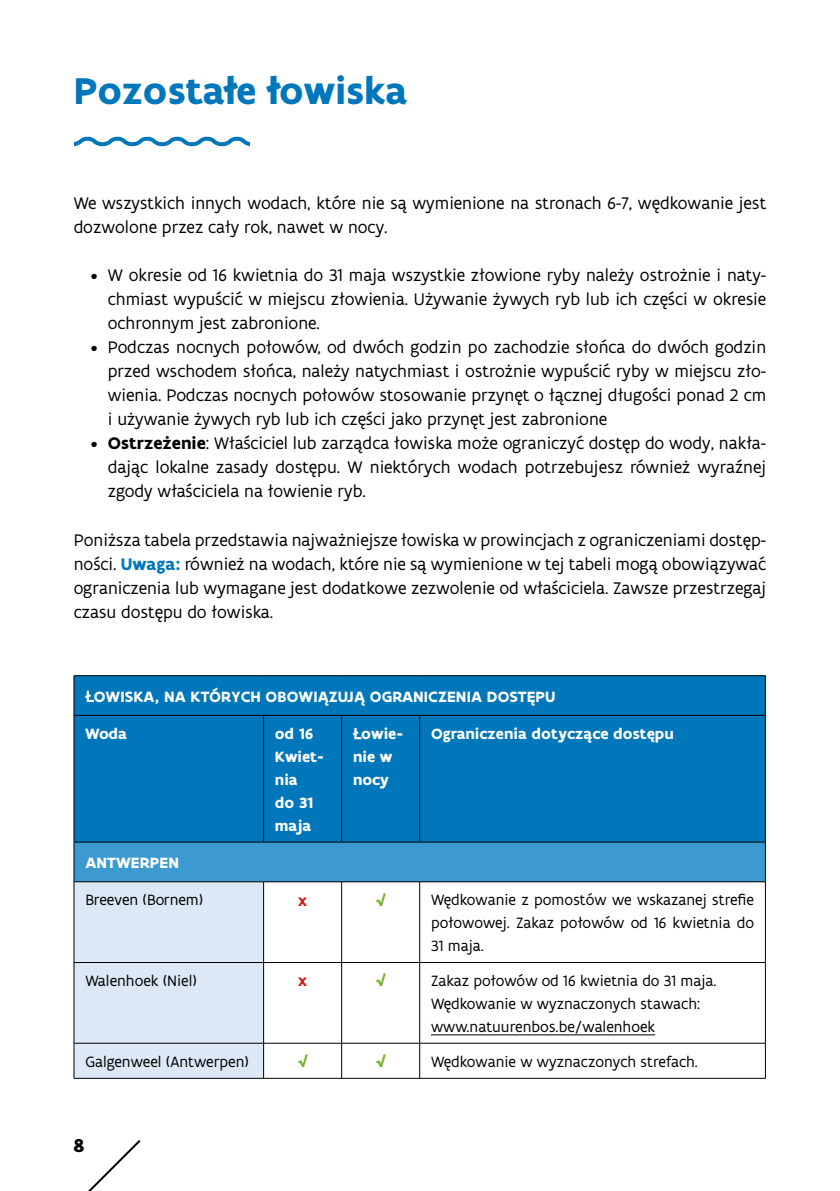
<style>
.page{position:relative;width:840px;height:1191px;background:#fff}
.page>*{position:absolute;margin:0;border:0;box-sizing:border-box;transform-origin:0 0}
.t1{font:700 40px "Flanders Art Sans";color:#0077ba}
.t2{font:700 20px "Flanders Art Sans";color:#000}
.t3{font:18px/24px "Flanders Art Sans";color:#000;text-align:justify}
.t4{font:16px/23px "Flanders Art Sans";color:#000;text-align:justify}
.t5{font:700 16px/23px "Flanders Art Sans";color:#fff}
.t6{font:700 16px "Ubuntu";color:#74b52b}
.t7{font:700 16px "Ubuntu";color:#cd1719}
.s1{font-weight:700}
.s2{font-weight:700;color:#0077ba}
.s3{font-weight:400}
</style>
<div class="page">
<svg style="left:88px;top:1140px;width:53px;height:51px"></svg>
<div style="left:75px;top:676px;width:689px;height:165px;background:#0077ba"></div>
<div style="left:74px;top:842px;width:691px;height:39px;background:#3c9ad0"></div>
<div style="left:75px;top:882px;width:188px;height:196px;background:#dde8f6"></div>
<hr style="left:74px;top:675px;width:189px;height:1px;background:#000">
<hr style="left:74px;top:676px;width:1px;height:39px;background:#000">
<hr style="left:263px;top:675px;width:78px;height:1px;background:#000">
<hr style="left:341px;top:675px;width:78px;height:1px;background:#000">
<hr style="left:419px;top:675px;width:346px;height:1px;background:#000">
<hr style="left:764px;top:676px;width:1px;height:39px;background:#000">
<hr style="left:74px;top:715px;width:189px;height:1px;background:#000">
<hr style="left:74px;top:715px;width:1px;height:127px;background:#000">
<hr style="left:263px;top:715px;width:78px;height:1px;background:#000">
<hr style="left:263px;top:715px;width:1px;height:127px;background:#000">
<hr style="left:341px;top:715px;width:78px;height:1px;background:#000">
<hr style="left:341px;top:715px;width:1px;height:127px;background:#000">
<hr style="left:419px;top:715px;width:346px;height:1px;background:#000">
<hr style="left:419px;top:715px;width:1px;height:127px;background:#000">
<hr style="left:764px;top:715px;width:1px;height:127px;background:#000">
<hr style="left:74px;top:841px;width:189px;height:1px;background:#000">
<hr style="left:74px;top:842px;width:1px;height:39px;background:#000">
<hr style="left:263px;top:841px;width:78px;height:1px;background:#000">
<hr style="left:341px;top:841px;width:78px;height:1px;background:#000">
<hr style="left:419px;top:841px;width:346px;height:1px;background:#000">
<hr style="left:764px;top:842px;width:1px;height:39px;background:#000">
<hr style="left:74px;top:881px;width:189px;height:1px;background:#000">
<hr style="left:74px;top:882px;width:1px;height:80px;background:#000">
<hr style="left:263px;top:881px;width:78px;height:1px;background:#000">
<hr style="left:263px;top:882px;width:1px;height:80px;background:#000">
<hr style="left:341px;top:881px;width:78px;height:1px;background:#000">
<hr style="left:341px;top:882px;width:1px;height:80px;background:#000">
<hr style="left:419px;top:881px;width:346px;height:1px;background:#000">
<hr style="left:419px;top:882px;width:1px;height:80px;background:#000">
<hr style="left:764px;top:882px;width:1px;height:80px;background:#000">
<hr style="left:74px;top:962px;width:189px;height:1px;background:#000">
<hr style="left:74px;top:962px;width:1px;height:81px;background:#000">
<hr style="left:263px;top:962px;width:78px;height:1px;background:#000">
<hr style="left:263px;top:962px;width:1px;height:81px;background:#000">
<hr style="left:341px;top:962px;width:78px;height:1px;background:#000">
<hr style="left:341px;top:962px;width:1px;height:81px;background:#000">
<hr style="left:419px;top:962px;width:346px;height:1px;background:#000">
<hr style="left:419px;top:962px;width:1px;height:81px;background:#000">
<hr style="left:764px;top:962px;width:1px;height:81px;background:#000">
<hr style="left:74px;top:1042px;width:189px;height:1px;background:#000">
<hr style="left:74px;top:1043px;width:1px;height:35px;background:#000">
<hr style="left:263px;top:1042px;width:78px;height:1px;background:#000">
<hr style="left:263px;top:1043px;width:1px;height:35px;background:#000">
<hr style="left:341px;top:1042px;width:78px;height:1px;background:#000">
<hr style="left:341px;top:1043px;width:1px;height:35px;background:#000">
<hr style="left:419px;top:1042px;width:346px;height:1px;background:#000">
<hr style="left:419px;top:1043px;width:1px;height:35px;background:#000">
<hr style="left:764px;top:1043px;width:1px;height:35px;background:#000">
<hr style="left:74px;top:1078px;width:189px;height:1px;background:#000">
<hr style="left:263px;top:1078px;width:78px;height:1px;background:#000">
<hr style="left:341px;top:1078px;width:78px;height:1px;background:#000">
<hr style="left:419px;top:1078px;width:346px;height:1px;background:#000">
<hr style="left:431px;top:1034px;width:223px;height:1px;background:#000">
<svg style="left:74px;top:136px;width:176px;height:11px"></svg>
<h1 class="t1" style="left:74px;top:65px;width:335px">Pozostałe łowiska</h1>
<p class="t3" style="left:74px;top:191px;width:693px">We wszystkich innych wodach, które nie są wymienione na stronach 6-7, wędkowanie jest dozwolone przez cały rok, nawet w nocy.</p>
<p class="t3" style="left:108px;top:263px;width:659px;text-indent:-17px">• W okresie od 16 kwietnia do 31 maja wszystkie złowione ryby należy ostrożnie i naty&shy;chmiast wypuścić w miejscu złowienia. Używanie żywych ryb lub ich części w okresie ochronnym jest zabronione.</p>
<p class="t3" style="left:108px;top:335px;width:659px;text-indent:-17px">• Podczas nocnych połowów, od dwóch godzin po zachodzie słońca do dwóch godzin przed wschodem słońca, należy natychmiast i ostrożnie wypuścić ryby w miejscu zło&shy;wienia. Podczas nocnych połowów stosowanie przynęt o łącznej długości ponad 2 cm i używanie żywych ryb lub ich części jako przynęt jest zabronione</p>
<p class="t3" style="left:108px;top:431px;width:659px;text-indent:-17px">• <span class="s1">Ostrzeżenie</span>: Właściciel lub zarządca łowiska może ograniczyć dostęp do wody, nakła&shy;dając lokalne zasady dostępu. W niektórych wodach potrzebujesz również wyraźnej zgody właściciela na łowienie ryb.</p>
<p class="t3" style="left:74px;top:527px;width:693px">Poniższa tabela przedstawia najważniejsze łowiska w prowincjach z ograniczeniami dostęp&shy;ności. <span class="s2">Uwaga:</span> również na wodach, które nie są wymienione w tej tabeli mogą obowiązywać ograniczenia lub wymagane jest dodatkowe zezwolenie od właściciela. Zawsze przestrzegaj czasu dostępu do łowiska.</p>
<p class="t5" style="left:85px;top:685px;width:471px"><span class="s3">Ł</span>OWISKA, NA KTÓRYCH OBOWIĄZUJĄ OGRANICZENIA DOSTĘPU</p>
<p class="t5" style="left:85px;top:722px;width:43px">Woda</p>
<p class="t5" style="left:275px;top:722px;width:51px">od 16<br>Kwiet&shy;nia<br>do 31 maja</p>
<p class="t5" style="left:353px;top:722px;width:52px"><span class="s3">Ł</span>owie&shy;nie w nocy</p>
<p class="t5" style="left:431px;top:722px;width:244px">Ograniczenia dotyczące dostępu</p>
<p class="t5" style="left:85px;top:851px;width:95px">ANTWERPEN</p>
<p class="t4" style="left:85px;top:888px;width:119px">Breeven (Bornem)</p>
<p class="t7" style="left:298px;top:890px;width:10px">x</p>
<p class="t6" style="left:375px;top:890px;width:11px">√</p>
<p class="t4" style="left:431px;top:888px;width:324px">Wędkowanie z pomostów we wskazanej strefie połowowej. Zakaz połowów od 16 kwietnia do 31 maja.</p>
<p class="t4" style="left:85px;top:968px;width:113px">Walenhoek (Niel)</p>
<p class="t7" style="left:298px;top:970px;width:10px">x</p>
<p class="t6" style="left:375px;top:970px;width:11px">√</p>
<p class="t4" style="left:431px;top:968px;width:287px;text-align:left">Zakaz połowów od 16 kwietnia do 31 maja.<br>Wędkowanie w wyznaczonych stawach: www.natuurenbos.be/walenhoek</p>
<p class="t4" style="left:85px;top:1049px;width:165px">Galgenweel (Antwerpen)</p>
<p class="t6" style="left:297px;top:1051px;width:11px">√</p>
<p class="t6" style="left:375px;top:1051px;width:11px">√</p>
<p class="t4" style="left:431px;top:1049px;width:268px">Wędkowanie w wyznaczonych strefach.</p>
<p class="t2" style="left:74px;top:1133px;width:12px">8</p>
</div>
